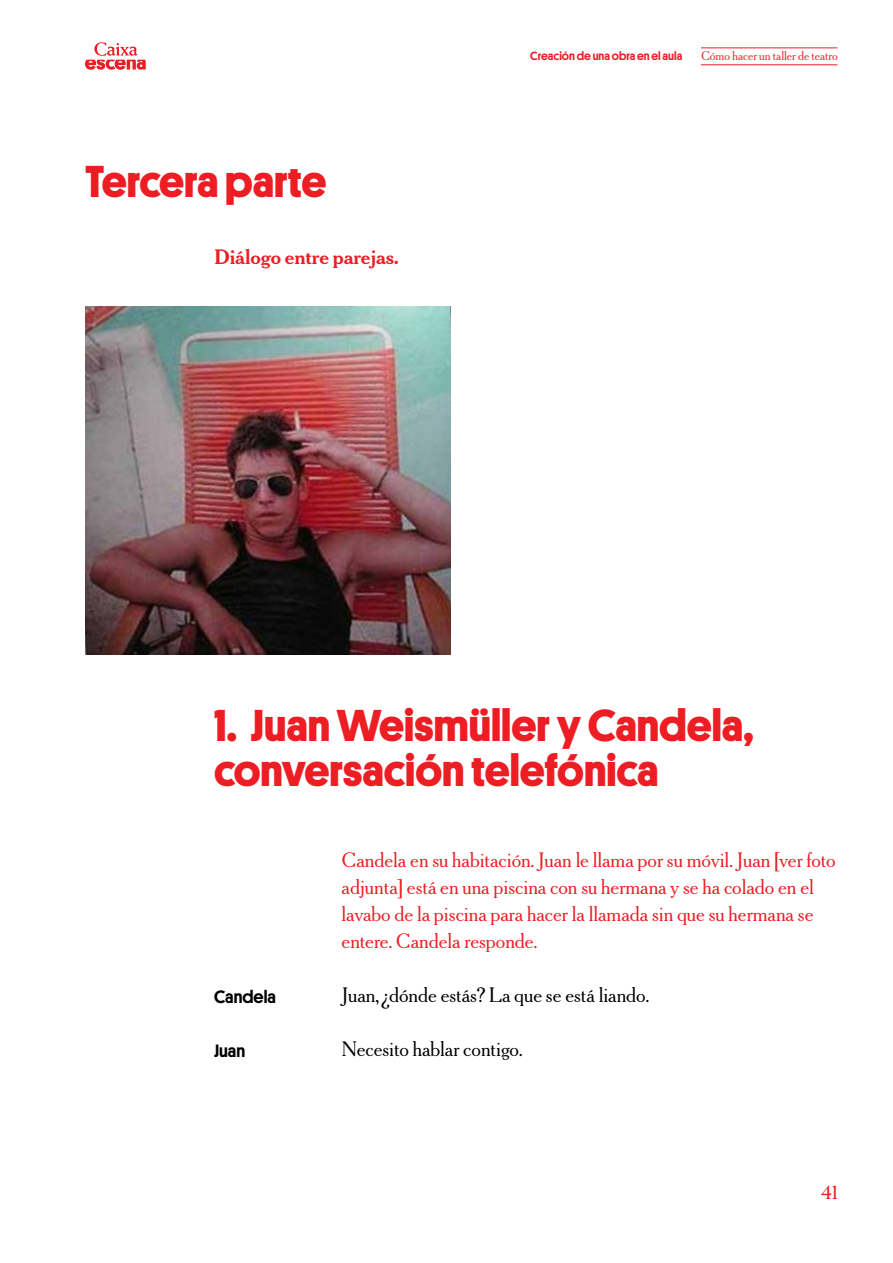
<style>
.page{position:relative;width:893px;height:1263px;background:#fff}
.page>*{position:absolute;margin:0;border:0;box-sizing:border-box;transform-origin:0 0}
.t1{font:700 45px/45px "Platform";color:#ed1d24}
.t2{font:22.5px/27px "Cheltenham NYT Roman";color:#ed1d24}
.t3{font:22.5px "Cheltenham NYT Roman";color:#000}
.t4{font:22.5px "Cheltenham NYT Bold";color:#ed1d24}
.t5{font:500 18px "Platform";color:#000}
.t6{font:13.5px "Cheltenham NYT Roman";color:#ed1d24}
.t7{font:500 12px "Platform";color:#ed1d24}
</style>
<div class="page">
<svg style="left:85px;top:42px;width:61px;height:28px"></svg>
<hr style="left:701px;top:48px;width:136px;height:1px;background:#ed1d24">
<hr style="left:701px;top:64px;width:136px;height:1px;background:#ed1d24">
<img style="left:85px;top:306px;width:366px;height:348px">
<h1 class="t1" style="left:85px;top:156px;width:243px">Tercera parte</h1>
<p class="t4" style="left:214px;top:243px;width:186px">Diálogo entre parejas.</p>
<p class="t7" style="left:530px;top:47px;width:153px">Creación de una obra en el aula</p>
<p class="t6" style="left:701px;top:48px;width:138px">Cómo hacer un taller de teatro</p>
<h1 class="t1" style="left:214px;top:700px;width:541px">1. Juan Weismüller y Candela, conversación telefónica</h1>
<p class="t5" style="left:214px;top:983px;width:63px">Candela</p>
<p class="t5" style="left:214px;top:1037px;width:33px">Juan</p>
<p class="t2" style="left:342px;top:846px;width:496px">Candela en su habitación. Juan le llama por su móvil. Juan [ver foto adjunta] está en una piscina con su hermana y se ha colado en el lavabo de la piscina para hacer la llamada sin que su hermana se entere. Candela responde.</p>
<p class="t3" style="left:342px;top:981px;width:309px">Juan, ¿dónde estás? La que se está liando.</p>
<p class="t3" style="left:342px;top:1035px;width:182px">Necesito hablar contigo.</p>
<p class="t2" style="left:821px;top:1178px;width:18px">41</p>
</div>
